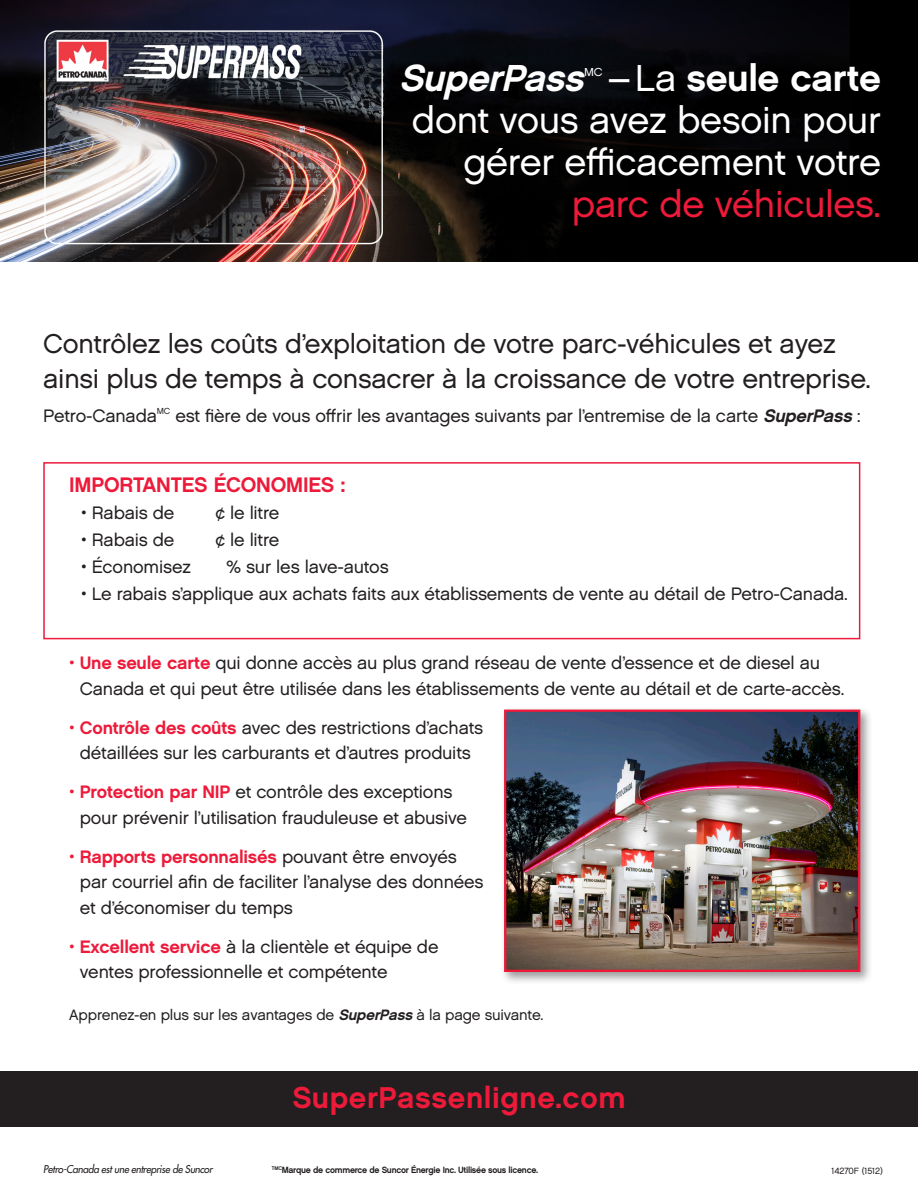
<style>
.page{position:relative;width:918px;height:1188px;background:#fff}
.page>*{position:absolute;margin:0;border:0;box-sizing:border-box;transform-origin:0 0}
.t1{font:37.5px/42px "Chalet London Nineteen Sixty";letter-spacing:-.01em;color:#fff;text-align:right}
.t2{font:37.5px "Chalet New York Nineteen Sixty";letter-spacing:-.01em;color:#fff}
.t3{font:37.5px "Chalet London Nineteen Sixty";letter-spacing:-.01em;color:#ed1a3a}
.t4{font:30px "Chalet New York Nineteen Sixty";letter-spacing:.02em;color:#ed1a3a}
.t5{font:27px/34.5px "Chalet London Nineteen Sixty";letter-spacing:-.01em;color:#231f20}
.t6{font:21px "Chalet New York Nineteen Sixty";letter-spacing:-.01em;color:#ed1a3a}
.t7{font:18px/25.5px "Chalet London Nineteen Sixty";letter-spacing:-.01em;color:#231f20}
.t8{font:18px "Chalet New York Nineteen Sixty";letter-spacing:-.01em;color:#ed1a3a}
.t9{font:15px "Chalet London Nineteen Sixty";letter-spacing:-.01em;color:#231f20}
.t10{font:11.55px "Chalet London Nineteen Sixty";color:#fff;scale:1.04 1}
.t11{font:italic 10.5px "Futura";letter-spacing:-.03em;color:#231f20;scale:.96 1}
.t12{font:9px "Chalet New York Nineteen Sixty";letter-spacing:-.03em;color:#231f20;scale:.96 1}
.t13{font:9px "Chalet London Nineteen Sixty";letter-spacing:-.01em;color:#231f20}
.s1{font-style:italic}
.s2{font-family:"Chalet London Nineteen Sixty"}
.s3{font-family:"Chalet New York Nineteen Sixty";font-style:italic}
.s4{color:#ed1a3a}
.s5{font-family:"Chalet New York Nineteen Sixty";color:#ed1a3a}
.s6{font-family:"Chalet London Nineteen Sixty";color:#231f20}
</style>
<div class="page">
<img style="left:0;top:0;width:918px;height:262px">
<div style="left:0;top:1071px;width:918px;height:56px;background:#231f20"></div>
<div style="left:501px;top:706px;width:372px;height:279px;background:#231f20;opacity:.45"></div>
<img style="left:507px;top:713px;width:350px;height:256px">
<div style="left:504px;top:710px;width:356px;height:262px;border:2px solid #ed1a3a"></div>
<div style="left:43px;top:462px;width:817px;height:177px;border:2px solid #ed1a3a"></div>
<h1 class="t2" style="left:399px;top:54px;width:484px"><span class="s1">SuperPass</span> <span class="s2">– La</span> seule carte</h1>
<p class="t10" style="left:584px;top:65px;width:19px">MC</p>
<h1 class="t1" style="left:412px;top:99px;width:471px">dont vous avez besoin pour gérer efficacement votre</h1>
<h1 class="t3" style="left:572px;top:181px;width:311px">parc de véhicules.</h1>
<h3 class="t5" style="left:43px;top:326px;width:829px">Contrôlez les coûts d’exploitation de votre parc-véhicules et ayez ainsi plus de temps à consacrer à la croissance de votre entreprise.</h3>
<p class="t7" style="left:43px;top:403px;width:819px">Petro-Canada<sup>MC</sup> est fière de vous offrir les avantages suivants par l’entremise de la carte <span class="s3">SuperPass</span> :</p>
<p class="t6" style="left:69px;top:471px;width:278px">IMPORTANTES ÉCONOMIES :</p>
<p class="t7" style="left:81px;top:499px;width:95px">• Rabais de</p>
<p class="t7" style="left:215px;top:499px;width:65px">¢ le litre</p>
<p class="t7" style="left:81px;top:526px;width:95px">• Rabais de</p>
<p class="t7" style="left:215px;top:526px;width:65px">¢ le litre</p>
<p class="t7" style="left:81px;top:553px;width:111px">• Économisez</p>
<p class="t7" style="left:227px;top:553px;width:164px">% sur les lave-autos</p>
<p class="t7" style="left:81px;top:580px;width:768px">• Le rabais s’applique aux achats faits aux établissements de vente au détail de Petro-Canada.</p>
<p class="t7" style="left:80px;top:650px;width:766px;text-indent:-11px"><span class="s4">•</span> <span class="s5">Une seule carte</span> qui donne accès au plus grand réseau de vente d’essence et de diesel au<br>Canada et qui peut être utilisée dans les établissements de vente au détail et de carte-accès.</p>
<p class="t7" style="left:69px;top:714px;width:415px;text-align:center"><span class="s4">•</span> <span class="s5">Contrôle des coûts</span> avec des restrictions d’achats détaillées sur les carburants et d’autres produits</p>
<p class="t7" style="left:80px;top:779px;width:389px;text-indent:-11px"><span class="s4">•</span> <span class="s5">Protection par NIP</span> et contrôle des exceptions pour prévenir l’utilisation frauduleuse et abusive</p>
<p class="t8" style="left:69px;top:845px;width:389px"><span class="s2">•</span> Rapports personnalisés <span class="s6">pouvant être envoyés</span></p>
<p class="t7" style="left:80px;top:869px;width:405px">par courriel afin de faciliter l’analyse des données et d’économiser du temps</p>
<p class="t7" style="left:80px;top:933px;width:360px;text-indent:-11px"><span class="s4">•</span> <span class="s5">Excellent service</span> à la clientèle et équipe de ventes professionnelle et compétente</p>
<p class="t9" style="left:69px;top:1006px;width:476px">Apprenez-en plus sur les avantages de <span class="s3">SuperPass</span> à la page suivante.</p>
<h2 class="t4" style="left:293px;top:1079px;width:335px">SuperPassenligne.com</h2>
<p class="t11" style="left:43px;top:1162px;width:178px">Petro-Canada est une entreprise de Suncor</p>
<p class="t12" style="left:272px;top:1164px;width:279px"><sup>TMC</sup>Marque de commerce de Suncor Énergie Inc. Utilisée sous licence.</p>
<p class="t13" style="left:832px;top:1165px;width:53px">14270F (1512)</p>
</div>
